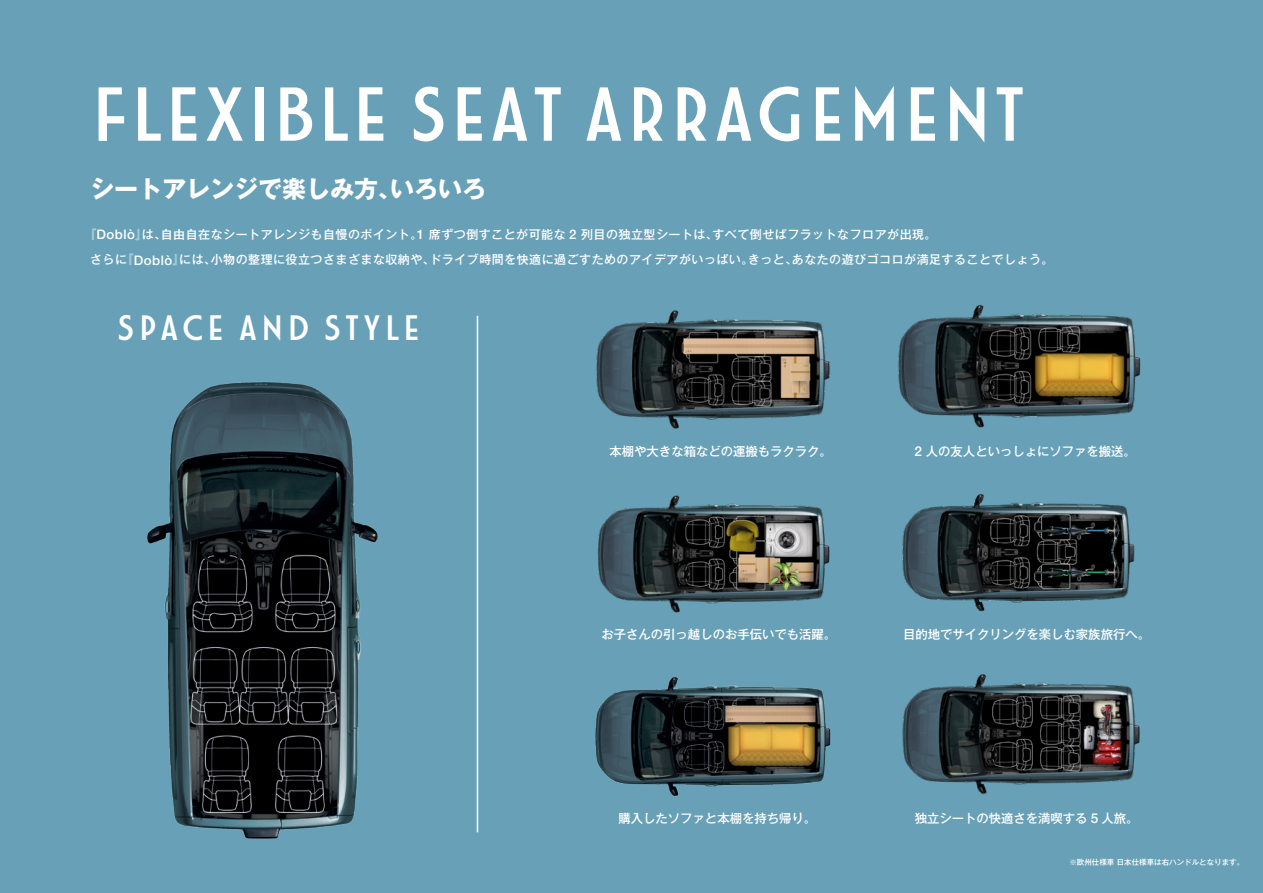
<style>
.page{position:relative;width:1263px;height:893px;background:#68a1b7}
.page>*{position:absolute;margin:0;border:0;box-sizing:border-box;transform-origin:0 0}
.t1{font:82.05px "FIATADVERT01 A";color:#fff}
.t2{font:37.95px "FIATADVERT01 A";letter-spacing:.065em;color:#fff}
.t3{font:700 24px "Gothic MB101 Pro";color:#fff}
.t4{font:500 12.3px "Gothic MB101 Pro";color:#fff}
.t5{font:500 12px/25.5px "Gothic MB101 Pro";letter-spacing:.04em;color:#fff}
.t6{font:500 7.5px "Gothic MB101 Pro";color:#fff}
.s1{font-family:"Helvetica Neue LT Std";font-size:13.2px}
.s2{font-family:"Helvetica Neue LT Std";font-size:13.65px}
</style>
<div class="page">
<img style="left:147px;top:315px;width:332px;height:524px">
<img style="left:596px;top:310px;width:220px;height:113px">
<img style="left:816px;top:304px;width:325px;height:117px">
<img style="left:950px;top:421px;width:185px;height:178px">
<img style="left:950px;top:599px;width:190px;height:196px">
<img style="left:598px;top:423px;width:352px;height:180px">
<img style="left:595px;top:603px;width:359px;height:194px">
<hr style="left:477px;top:316px;width:1px;height:516px;background:#fff">
<h1 class="t1" style="left:90px;top:74px;width:938px">FLEXIBLE SEAT ARRAGEMENT</h1>
<h3 class="t3" style="left:90px;top:169px;width:398px">シートアレンジで楽しみ方、いろいろ</h3>
<p class="t5" style="left:90px;top:220px;width:965px;text-indent:-6px">『<span class="s1">Doblò</span>』は、自由自在なシートアレンジも自慢のポイント。<span class="s1">1</span> 席ずつ倒すことが可能な <span class="s1">2</span> 列目の独立型シートは、すべて倒せばフラットなフロアが出現。<br>さらに『<span class="s1">Doblò</span>』には、小物の整理に役立つさまざまな収納や、ドライブ時間を快適に過ごすためのアイデアがいっぱい。きっと、あなたの遊びゴコロが満足することでしょう。</p>
<h2 class="t2" style="left:117px;top:310px;width:306px">SPACE AND STYLE</h2>
<p class="t4" style="left:609px;top:441px;width:224px">本棚や大きな箱などの運搬もラクラク。</p>
<p class="t4" style="left:914px;top:441px;width:223px"><span class="s2">2</span> 人の友人といっしょにソファを搬送。</p>
<p class="t4" style="left:601px;top:624px;width:236px">お子さんの引っ越しのお手伝いでも活躍。</p>
<p class="t4" style="left:903px;top:624px;width:249px">目的地でサイクリングを楽しむ家族旅行へ。</p>
<p class="t4" style="left:618px;top:808px;width:199px">購入したソファと本棚を持ち帰り。</p>
<p class="t4" style="left:915px;top:808px;width:225px">独立シートの快適さを満喫する <span class="s2">5</span> 人旅。</p>
<p class="t6" style="left:1069px;top:856px;width:176px">※欧州仕様車日本仕様車は右ハンドルとなります。</p>
</div>
